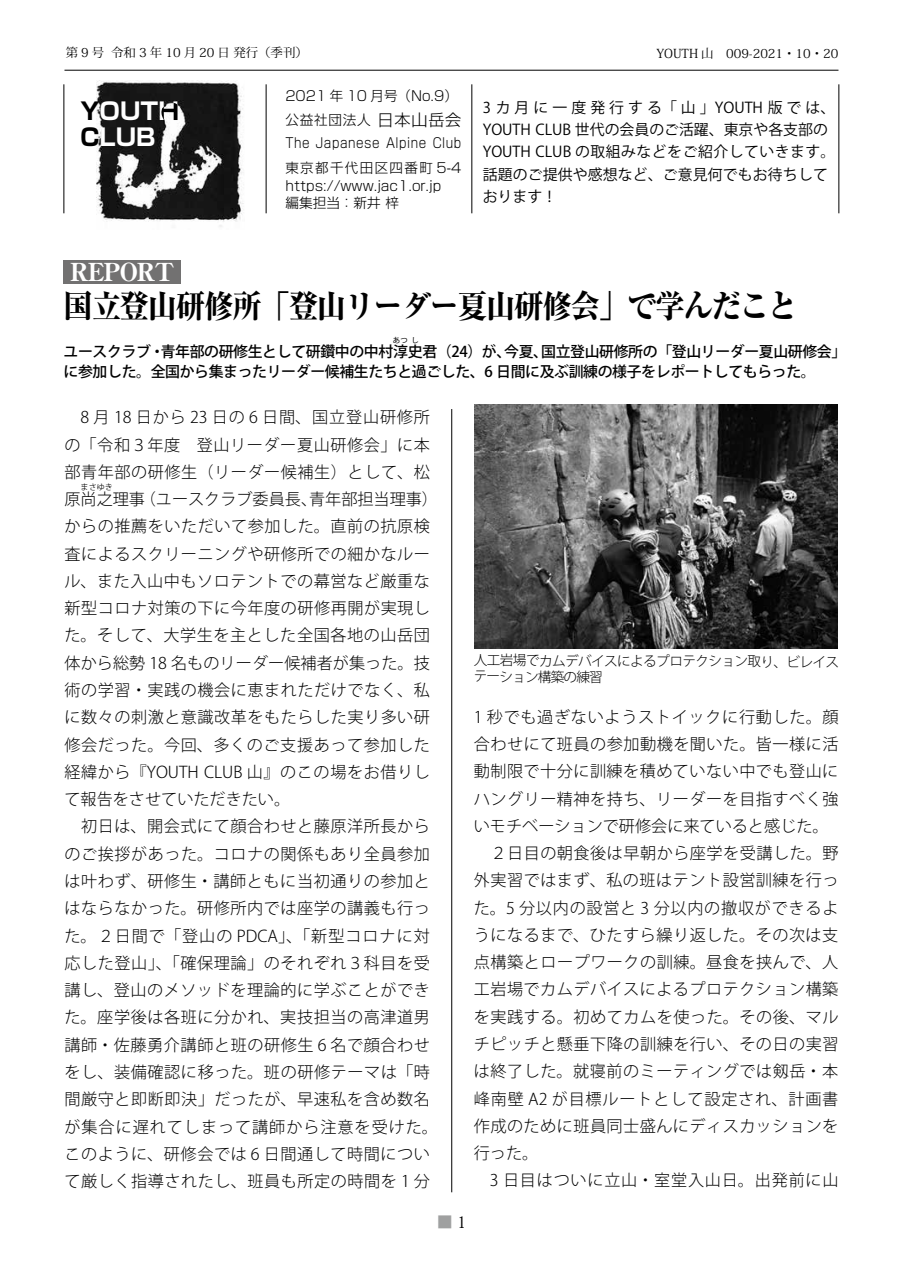
<style>
.page{position:relative;width:903px;height:1275px;background:#fff}
.page>*{position:absolute;margin:0;border:0;box-sizing:border-box;transform-origin:0 0}
.t1{font:800 32.2px "Ryumin Pr 5";letter-spacing:-.05em;color:#000;scale:.92 1}
.t2{font:800 24.85px "Ryumin Pr 5";letter-spacing:-.05em;color:#fff}
.t3{font:700 23.62px/26.1px "Shin Go Pr 5";color:#fff}
.t4{font:300 16.1px/27.3px "Koz Go Pro";letter-spacing:.035em;color:#000}
.t5{font:16.1px "Koz Min Pr 6 N";color:#9fa0a0}
.t6{font:500 14.88px "Koz Go Pro";letter-spacing:-.025em;color:#000}
.t7{font:14.88px/22.4px "Koz Go Pro";letter-spacing:.01em;color:#000}
.t8{font:300 13.65px/24px "Shin Go Pr 5";letter-spacing:.045em;color:#000}
.t9{font:300 13.65px/15.6px "Koz Go Std";letter-spacing:-.05em;color:#000}
.t10{font:300 13.65px/17.3px "Shin Go Pr 5";color:#000}
.t11{font:12.42px "Koz Min Pr 6 N";color:#000}
.t12{font:300 8.05px "Koz Go Pro";color:#000}
.t13{font:500 7.52px "Koz Go Pro";color:#000}
.s1{color:#000}
.s2{font-size:16.1px}
</style>
<div class="page">
<hr style="left:64px;top:70px;width:774px;height:1px;background:#000">
<hr style="left:471px;top:84px;width:1px;height:129px;background:#000">
<hr style="left:266px;top:84px;width:1px;height:129px;background:#000">
<hr style="left:838px;top:84px;width:1px;height:129px;background:#000">
<hr style="left:64px;top:84px;width:1px;height:129px;background:#000">
<hr style="left:451px;top:409px;width:1px;height:783px;background:#000">
<img style="left:96px;top:80px;width:148px;height:147px">
<svg style="left:161px;top:103px;width:16px;height:17px"></svg>
<div style="left:63px;top:260px;width:118px;height:24px;background:#727171"></div>
<img style="left:474px;top:404px;width:363px;height:245px">
<p class="t11" style="left:66px;top:46px;width:244px">第 9 号 令和 3 年 10 月 20 日 発行（季刊）</p>
<p class="t11" style="left:656px;top:46px;width:183px">YOUTH 山　009-2021・10・20</p>
<h3 class="t3" style="left:80px;top:96px;width:100px"><span class="s1">Y</span>OUTH<br><span class="s1">C</span>LUB</h3>
<h2 class="t2" style="left:70px;top:252px;width:106px">REPORT</h2>
<p class="t8" style="left:285px;top:83px;width:177px">2021 年 10 月号（No.9）公益社団法人 <span class="s2">日本山岳会<br></span>The Japanese Alpine Club東京都千代田区四番町 5-4</p>
<p class="t10" style="left:285px;top:175px;width:157px">https://www.jac1.or.jp編集担当：新井 梓</p>
<p class="t7" style="left:483px;top:97px;width:354px">3カ月に一度発行する「山」YOUTH版では、<br>YOUTH CLUB 世代の会員のご活躍、東京や各支部の<br>YOUTH CLUB の取組みなどをご紹介していきます。話題のご提供や感想など、ご意見何でもお待ちしております！</p>
<h1 class="t1" style="left:63px;top:281px;width:800px">国立登山研修所「登山リーダー夏山研修会」で学んだこと</h1>
<p class="t13" style="left:393px;top:336px;width:16px">あつ</p>
<p class="t13" style="left:411px;top:336px;width:9px">し</p>
<p class="t6" style="left:64px;top:362px;width:754px">に参加した。全国から集まったリーダー候補生たちと過ごした、6 日間に及ぶ訓練の様子をレポートしてもらった。</p>
<p class="t6" style="left:64px;top:342px;width:784px">ユースクラブ ・青年部の研修生として研鑽中の中村淳史君（24）が、今夏、国立登山研修所の「登山リーダー夏山研修会」</p>
<p class="t4" style="left:64px;top:404px;width:375px">　8 月 18 日から 23 日の 6 日間、国立登山研修所の「令和３年度　登山リーダー夏山研修会」に本部青年部の研修生（リーダー候補生）として、松原尚之理事（ユースクラブ委員長、青年部担当理事）</p>
<p class="t12" style="left:81px;top:482px;width:34px">まさゆき</p>
<p class="t4" style="left:64px;top:513px;width:375px">からの推薦をいただいて参加した。直前の抗原検査によるスクリーニングや研修所での細かなルール、また入山中もソロテントでの幕営など厳重な新型コロナ対策の下に今年度の研修再開が実現した。そして、大学生を主とした全国各地の山岳団体から総勢 18 名ものリーダー候補者が集った。技術の学習・実践の機会に恵まれただけでなく、私に数々の刺激と意識改革をもたらした実り多い研修会だった。今回、多くのご支援あって参加した経緯から『YOUTH CLUB 山』のこの場をお借りして報告をさせていただきたい。<br>　初日は、開会式にて顔合わせと藤原洋所長からのご挨拶があった。コロナの関係もあり全員参加は叶わず、研修生・講師ともに当初通りの参加とはならなかった。研修所内では座学の講義も行った。２日間で「登山の PDCA」、「新型コロナに対応した登山」、「確保理論」のそれぞれ３科目を受講し、登山のメソッドを理論的に学ぶことができた。座学後は各班に分かれ、実技担当の高津道男講師・佐藤勇介講師と班の研修生 6 名で顔合わせをし、装備確認に移った。班の研修テーマは「時間厳守と即断即決」だったが、早速私を含め数名が集合に遅れてしまって講師から注意を受けた。このように、研修会では 6 日間通して時間について厳しく指導されたし、班員も所定の時間を 1 分</p>
<p class="t9" style="left:474px;top:653px;width:367px">人工岩場でカムデバイスによるプロテクション取り、ビレイステーション構築の練習</p>
<p class="t4" style="left:474px;top:703px;width:366px">1 秒でも過ぎないようストイックに行動した。顔合わせにて班員の参加動機を聞いた。皆一様に活動制限で十分に訓練を積めていない中でも登山にハングリー精神を持ち、リーダーを目指すべく強いモチベーションで研修会に来ていると感じた。　２日目の朝食後は早朝から座学を受講した。野外実習ではまず、私の班はテント設営訓練を行った。5 分以内の設営と 3 分以内の撤収ができるようになるまで、ひたすら繰り返した。その次は支点構築とロープワークの訓練。昼食を挟んで、人工岩場でカムデバイスによるプロテクション構築を実践する。初めてカムを使った。その後、マルチピッチと懸垂下降の訓練を行い、その日の実習は終了した。就寝前のミーティングでは剱岳・本峰南壁 A2 が目標ルートとして設定され、計画書作成のために班員同士盛んにディスカッションを行った。<br>　3 日目はついに立山・室堂入山日。出発前に山</p>
<p class="t5" style="left:437px;top:1213px;width:32px">■ <span class="s1">1</span></p>
</div>
